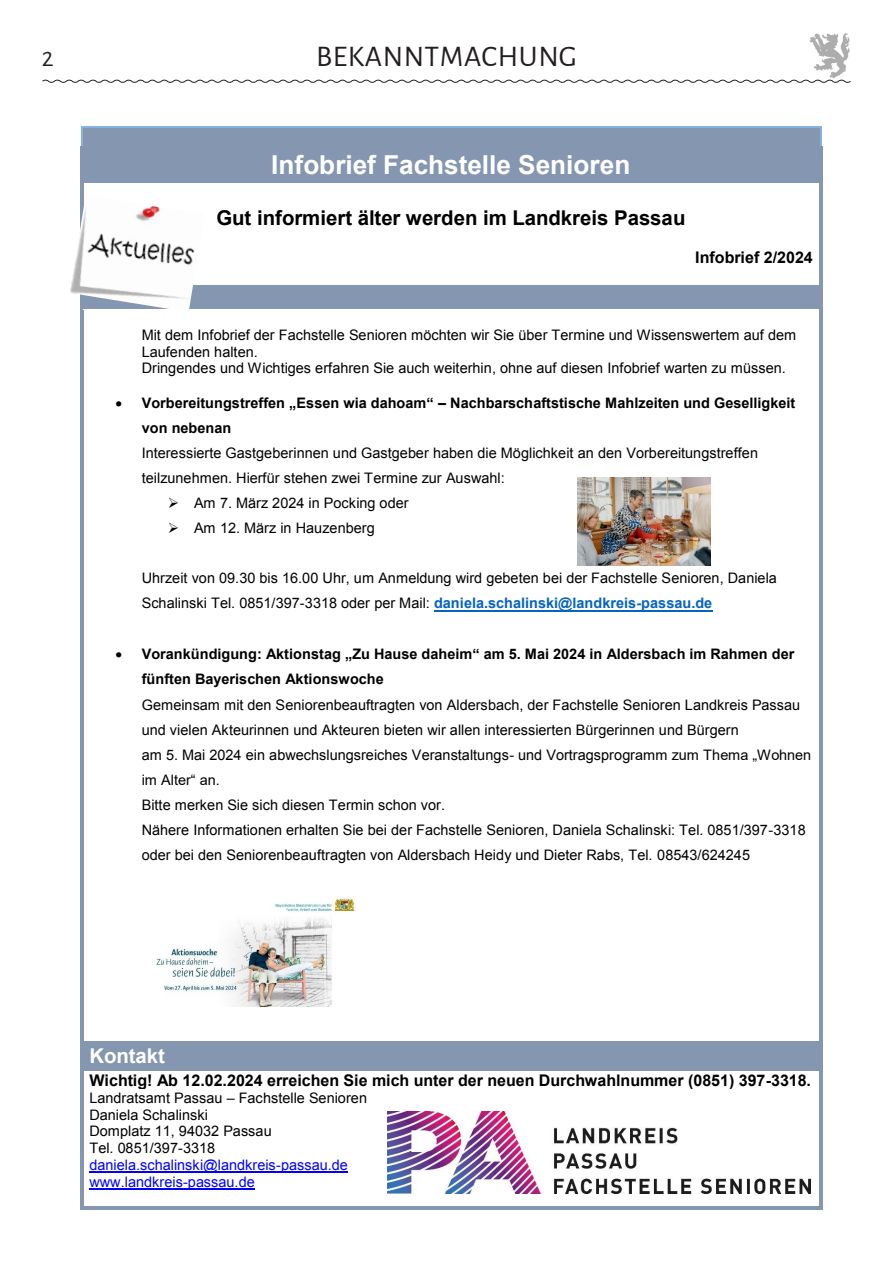
<style>
.page{position:relative;width:893px;height:1263px;background:#fff}
.page>*{position:absolute;margin:0;border:0;box-sizing:border-box;transform-origin:0 0}
.t1{font:30px "Alegreya Sans";letter-spacing:.02em;color:#231f20}
.t2{font:700 26.1px "Arial";color:#fff}
.t3{font:24px "Alegreya Sans";color:#231f20}
.t4{font:700 20.4px "Arial";color:#000}
.t5{font:700 20.4px "Arial";color:#fff}
.t6{font:700 16.05px "Arial";color:#000}
.t7{font:14.4px/25px "Arial";color:#000}
.t8{font:700 14.4px/24.9px "Arial";color:#000}
.t9{font:14.4px/16.8px "Arial";color:#00f}
.s1{font-weight:700;color:#0563c1}
</style>
<div class="page">
<img style="left:809px;top:33px;width:41px;height:46px">
<svg style="left:42px;top:79px;width:809px;height:4px"></svg>
<div style="left:89px;top:128px;width:724px;height:18px;background:#8496b0"></div>
<hr style="left:82px;top:127px;width:738px;height:1px;background:#84b3df">
<div style="left:89px;top:150px;width:724px;height:30px;background:#8496b0"></div>
<svg style="left:80px;top:127px;width:6px;height:24px"></svg>
<hr style="left:86px;top:146px;width:733px;height:4px;background:#8496b0">
<hr style="left:86px;top:150px;width:733px;height:1px;background:#8496b0">
<svg style="left:819px;top:127px;width:3px;height:23px"></svg>
<hr style="left:80px;top:150px;width:3px;height:30px;background:#8496b0">
<hr style="left:819px;top:150px;width:3px;height:30px;background:#8496b0">
<hr style="left:83px;top:180px;width:736px;height:3px;background:#8496b0">
<hr style="left:80px;top:183px;width:3px;height:102px;background:#8496b0">
<hr style="left:819px;top:183px;width:3px;height:102px;background:#8496b0">
<div style="left:89px;top:288px;width:724px;height:19px;background:#8496b0"></div>
<hr style="left:83px;top:285px;width:736px;height:3px;background:#8496b0">
<hr style="left:83px;top:288px;width:736px;height:1px;background:#8496b0">
<hr style="left:819px;top:288px;width:3px;height:19px;background:#8496b0">
<hr style="left:434px;top:610px;width:279px;height:1px;background:#0563c1">
<hr style="left:83px;top:307px;width:736px;height:3px;background:#8496b0">
<hr style="left:80px;top:310px;width:3px;height:731px;background:#8496b0">
<hr style="left:819px;top:310px;width:3px;height:731px;background:#8496b0">
<div style="left:89px;top:1044px;width:724px;height:24px;background:#8496b0"></div>
<hr style="left:83px;top:1041px;width:736px;height:3px;background:#8496b0">
<hr style="left:83px;top:1044px;width:736px;height:1px;background:#8496b0">
<hr style="left:80px;top:1044px;width:3px;height:24px;background:#8496b0">
<hr style="left:819px;top:1044px;width:3px;height:24px;background:#8496b0">
<hr style="left:89px;top:1171px;width:259px;height:1px;background:#00f">
<hr style="left:89px;top:1188px;width:166px;height:1px;background:#00f">
<hr style="left:83px;top:1068px;width:736px;height:3px;background:#8496b0">
<hr style="left:80px;top:1071px;width:3px;height:136px;background:#8496b0">
<hr style="left:83px;top:1207px;width:736px;height:3px;background:#8496b0">
<hr style="left:819px;top:1071px;width:3px;height:136px;background:#8496b0">
<img style="left:156px;top:897px;width:200px;height:110px">
<img style="left:70px;top:195px;width:134px;height:117px">
<img style="left:578px;top:477px;width:132px;height:88px">
<img style="left:388px;top:1111px;width:422px;height:82px">
<h3 class="t3" style="left:42px;top:41px;width:13px">2</h3>
<h1 class="t1" style="left:316px;top:36px;width:262px">BEKANNTMACHUNG</h1>
<h2 class="t2" style="left:271px;top:147px;width:360px">Infobrief Fachstelle Senioren</h2>
<h3 class="t4" style="left:216px;top:205px;width:471px">Gut informiert älter werden im Landkreis Passau</h3>
<p class="t6" style="left:695px;top:247px;width:119px">Infobrief 2/2024</p>
<p class="t7" style="left:142px;top:327px;width:656px;line-height:16.6px">Mit dem Infobrief der Fachstelle Senioren möchten wir Sie über Termine und Wissenswertem auf dem<br>Laufenden halten.<br>Dringendes und Wichtiges erfahren Sie auch weiterhin, ohne auf diesen Infobrief warten zu müssen.</p>
<p class="t8" style="left:142px;top:390px;width:655px;text-indent:-26px">• Vorbereitungstreffen „Essen wia dahoam“ – Nachbarschaftstische Mahlzeiten und Geselligkeit von nebenan</p>
<p class="t7" style="left:142px;top:440px;width:618px">Interessierte Gastgeberinnen und Gastgeber haben die Möglichkeit an den Vorbereitungstreffen teilzunehmen. Hierfür stehen zwei Termine zur Auswahl:</p>
<p class="t7" style="left:168px;top:491px;width:242px">➢ Am 7. März 2024 in Pocking oder</p>
<p class="t7" style="left:168px;top:516px;width:208px">➢ Am 12. März in Hauzenberg</p>
<p class="t7" style="left:142px;top:566px;width:637px">Uhrzeit von 09.30 bis 16.00 Uhr, um Anmeldung wird gebeten bei der Fachstelle Senioren, Daniela<br>Schalinski Tel. 0851/397-3318 oder per Mail: <span class="s1">daniela.schalinski@landkreis-passau.de</span></p>
<p class="t8" style="left:142px;top:642px;width:654px;text-indent:-26px">• Vorankündigung: Aktionstag „Zu Hause daheim“ am 5. Mai 2024 in Aldersbach im Rahmen der fünften Bayerischen Aktionswoche</p>
<p class="t7" style="left:142px;top:692px;width:671px">Gemeinsam mit den Seniorenbeauftragten von Aldersbach, der Fachstelle Senioren Landkreis Passau und vielen Akteurinnen und Akteuren bieten wir allen interessierten Bürgerinnen und Bürgern<br>am 5. Mai 2024 ein abwechslungsreiches Veranstaltungs- und Vortragsprogramm zum Thema „Wohnen im Alter“ an.<br>Bitte merken Sie sich diesen Termin schon vor.<br>Nähere Informationen erhalten Sie bei der Fachstelle Senioren, Daniela Schalinski: Tel. 0851/397-3318 oder bei den Seniorenbeauftragten von Aldersbach Heidy und Dieter Rabs, Tel. 08543/624245</p>
<h3 class="t5" style="left:89px;top:1043px;width:77px">Kontakt</h3>
<p class="t6" style="left:89px;top:1070px;width:723px">Wichtig! Ab 12.02.2024 erreichen Sie mich unter der neuen Durchwahlnummer (0851) 397-3318.</p>
<p class="t7" style="left:89px;top:1090px;width:279px;line-height:16.8px">Landratsamt Passau – Fachstelle Senioren<br>Daniela Schalinski<br>Domplatz 11, 94032 Passau<br>Tel. 0851/397-3318</p>
<p class="t9" style="left:89px;top:1156px;width:260px">daniela.schalinski@landkreis-passau.de www.landkreis-passau.de</p>
</div>
